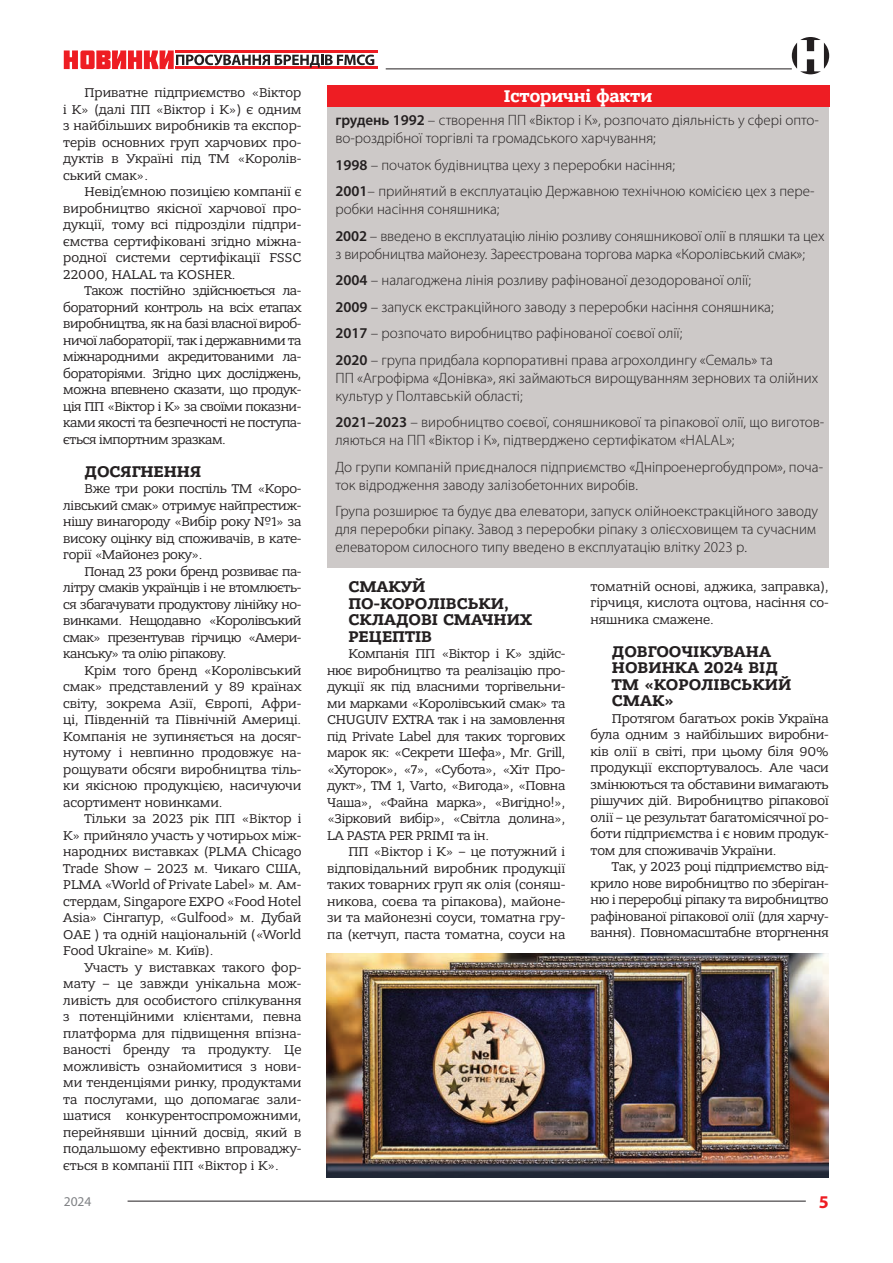
<style>
.page{position:relative;width:893px;height:1263px;background:#fff}
.page>*{position:absolute;margin:0;border:0;box-sizing:border-box;transform-origin:0 0}
.t1{font:700 18px "Bandera Pro";color:#fff}
.t2{font:700 18px "Myriad Pro";color:#ee1d23}
.t3{font:700 16.5px "Bandera Pro";color:#231f20}
.t4{font:300 15px/18px "Myriad Pro";color:#231f20}
.t5{font:13.5px/16.5px "Bandera Pro";color:#231f20;text-align:justify}
.t6{font:13.5px "Myriad Pro";color:#808285}
.s1{font-weight:600}
</style>
<div class="page">
<hr style="left:386px;top:69px;width:406px;height:1px;background:#231f20">
<hr style="left:128px;top:1201px;width:678px;height:1px;background:#231f20">
<svg style="left:792px;top:37px;width:37px;height:37px"></svg>
<hr style="left:175px;top:50px;width:203px;height:3px;background:#ee1d23">
<hr style="left:175px;top:66px;width:203px;height:3px;background:#ee1d23">
<svg style="left:64px;top:50px;width:310px;height:19px"></svg>
<img style="left:327px;top:953px;width:502px;height:224px">
<div style="left:327px;top:85px;width:502px;height:483px;background:#cdc9c8"></div>
<div style="left:327px;top:85px;width:502px;height:21px;background:#ee1d23"></div>
<p class="t5" style="left:63px;top:84px;width:240px;text-indent:21px">Приватне підприємство «Віктор і К» (далі ПП «Віктор і К») є одним з найбільших виробників та експор&shy;терів основних груп харчових про&shy;дуктів в Україні під ТМ «Королів&shy;ський смак».</p>
<p class="t5" style="left:63px;top:183px;width:240px;text-indent:21px">Невід’ємною позицією компанії є виробництво якісної харчової про&shy;дукції, тому всі підрозділи підпри&shy;ємства сертифіковані згідно міжна&shy;родної системи сертифікації FSSC 22000, HALAL та KOSHER.</p>
<p class="t5" style="left:63px;top:282px;width:240px;text-indent:21px">Також постійно здійснюється ла&shy;бораторний контроль на всіх етапах виробництва, як на базі власної вироб&shy;ничої лабораторії, так і державними та міжнародними акредитованими ла&shy;бораторіями. Згідно цих досліджень, можна впевнено сказати, що продук&shy;ція ПП «Віктор і К» за своїми показни&shy;ками якості та безпечності не поступа&shy;ється імпортним зразкам.</p>
<p class="t3" style="left:85px;top:461px;width:118px">ДОСЯГНЕННЯ</p>
<p class="t5" style="left:63px;top:480px;width:240px;text-indent:21px">Вже три роки поспіль ТМ «Коро&shy;лівський смак» отримує найпрестиж&shy;нішу винагороду «Вибір року №1» за високу оцінку від споживачів, в кате&shy;горії «Майонез року».</p>
<p class="t5" style="left:63px;top:563px;width:240px;text-indent:21px">Понад 23 роки бренд розвиває па&shy;літру смаків українців і не втомлюєть&shy;ся збагачувати продуктову лінійку но&shy;винками. Нещодавно «Королівський смак» презентував гірчицю «Амери&shy;канську» та олію ріпакову.</p>
<p class="t5" style="left:63px;top:662px;width:240px;text-indent:21px">Крім того бренд «Королівський смак» представлений у 89 країнах світу, зокрема Азії, Європі, Афри&shy;ці, Південній та Північній Америці.<br>Компанія не зупиняється на досяг&shy;нутому і невпинно продовжує на&shy;рощувати обсяги виробництва тіль&shy;ки якісною продукцією, насичуючи асортимент новинками.</p>
<p class="t5" style="left:63px;top:810px;width:240px;text-indent:21px">Тільки за 2023 рік ПП «Віктор і К» прийняло участь у чотирьох між&shy;народних виставках (PLMA Chicago Trade Show – 2023 м. Чикаго США, PLMA «World of Private Label» м. Ам&shy;стердам, Singapore EXPO «Food Hotel Asia» Сінгапур, «Gulfood» м. Дубай ОАЕ ) та одній національній («World Food Ukraine» м. Київ).</p>
<p class="t5" style="left:63px;top:959px;width:240px;text-indent:21px">Участь у виставках такого фор&shy;мату – це завжди унікальна мож&shy;ливість для особистого спілкування з потенційними клієнтами, певна платформа для підвищення впізна&shy;ваності бренду та продукту. Це можливість ознайомитися з нови&shy;ми тенденціями ринку, продуктами та послугами, що допомагає зали&shy;шатися конкурентоспроможними, перейнявши цінний досвід, який в подальшому ефективно впроваджу&shy;ється в компанії ПП «Віктор і К».</p>
<p class="t1" style="left:504px;top:85px;width:150px">Історичні факти</p>
<p class="t4" style="left:335px;top:112px;width:485px"><span class="s1">грудень 1992</span> – створення ПП «Віктор і К», розпочато діяльність у сфері опто&shy;во-роздрібної торгівлі та громадського харчування;</p>
<p class="t4" style="left:335px;top:156px;width:341px"><span class="s1">1998</span> – початок будівництва цеху з переробки насіння;</p>
<p class="t4" style="left:335px;top:183px;width:481px"><span class="s1">2001</span>– прийнятий в експлуатацію Державною технічною комісією цех з пере&shy;робки насіння соняшника;</p>
<p class="t4" style="left:335px;top:227px;width:491px"><span class="s1">2002</span> – введено в експлуатацію лінію розливу соняшникової олії в пляшки та цех з виробництва майонезу. Зареєстрована торгова марка «Королівський смак»;</p>
<p class="t4" style="left:335px;top:272px;width:417px"><span class="s1">2004</span> – налагоджена лінія розливу рафінованої дезодорованої олії;</p>
<p class="t4" style="left:335px;top:298px;width:440px"><span class="s1">2009</span> – запуск екстракційного заводу з переробки насіння соняшника;</p>
<p class="t4" style="left:335px;top:325px;width:348px"><span class="s1">2017</span> – розпочато виробництво рафінованої соєвої олії;</p>
<p class="t4" style="left:335px;top:351px;width:484px"><span class="s1">2020</span> – група придбала корпоративні права агрохолдингу «Семаль» та<br>ПП «Агрофірма «Донівка», які займаються вирощуванням зернових та олійних культур у Полтавській області;</p>
<p class="t4" style="left:335px;top:414px;width:490px"><span class="s1">2021–2023</span> – виробництво соєвої, соняшникової та ріпакової олії, що виготов&shy;ляються на ПП «Віктор і К», підтверджено сертифікатом «HALAL»;</p>
<p class="t4" style="left:335px;top:458px;width:489px">До групи компаній приєдналося підприємство «Дніпроенергобудпром», поча&shy;ток відродження заводу залізобетонних виробів.</p>
<p class="t4" style="left:335px;top:503px;width:484px">Група розширює та будує два елеватори, запуск олійноекстракційного заводу для переробки ріпаку. Завод з переробки ріпаку з олієсховищем та сучасним елеватором силосного типу введено в експлуатацію влітку 2023 р.</p>
<p class="t3" style="left:348px;top:576px;width:79px">СМАКУЙ</p>
<p class="t3" style="left:348px;top:593px;width:162px">ПО-КОРОЛІВСЬКИ,</p>
<p class="t3" style="left:348px;top:609px;width:185px">СКЛАДОВІ СМАЧНИХ</p>
<p class="t3" style="left:348px;top:626px;width:85px">РЕЦЕПТІВ</p>
<p class="t5" style="left:327px;top:645px;width:240px;text-indent:21px">Компанія ПП «Віктор і К» здійс&shy;нює виробництво та реалізацію про&shy;дукції як під власними торгівельни&shy;ми марками «Королівський смак» та CHUGUIV EXTRA так і на замовлення під Private Label для таких торгових марок як: «Секрети Шефа», Mr. Grill, «Хуторок», «7», «Субота», «Хіт Про&shy;дукт», ТМ 1, Varto, «Вигода», «Повна Чаша», «Файна марка», «Вигідно!», «Зірковий вибір», «Світла долина», LA PASTA PER PRIMI та ін.</p>
<p class="t5" style="left:327px;top:843px;width:240px;text-indent:21px">ПП «Віктор і К» – це потужний і відповідальний виробник продукції таких товарних груп як олія (соняш&shy;никова, соєва та ріпакова), майоне&shy;зи та майонезні соуси, томатна гру&shy;па (кетчуп, паста томатна, соуси на</p>
<p class="t5" style="left:591px;top:578px;width:240px">томатній основі, аджика, заправка), гірчиця, кислота оцтова, насіння со&shy;няшника смажене.</p>
<p class="t3" style="left:612px;top:641px;width:161px">ДОВГООЧІКУВАНА</p>
<p class="t3" style="left:612px;top:658px;width:168px">НОВИНКА 2024 ВІД</p>
<p class="t3" style="left:612px;top:674px;width:181px">ТМ «КОРОЛІВСЬКИЙ</p>
<p class="t3" style="left:612px;top:691px;width:64px">СМАК»</p>
<p class="t5" style="left:591px;top:710px;width:240px;text-indent:21px">Протягом багатьох років Україна була одним з найбільших виробни&shy;ків олії в світі, при цьому біля 90% продукції експортувалось. Але часи змінюються та обставини вимагають рішучих дій. Виробництво ріпакової олії – це результат багатомісячної ро&shy;боти підприємства і є новим продук&shy;том для споживачів України.</p>
<p class="t5" style="left:591px;top:859px;width:240px;text-indent:21px">Так, у 2023 році підприємство від&shy;крило нове виробництво по зберіган&shy;ню і переробці ріпаку та виробництво рафінованої ріпакової олії (для харчу&shy;вання). Повномасштабне вторгнення</p>
<p class="t6" style="left:64px;top:1193px;width:29px">2024</p>
<h1 class="t2" style="left:819px;top:1190px;width:11px">5</h1>
</div>
